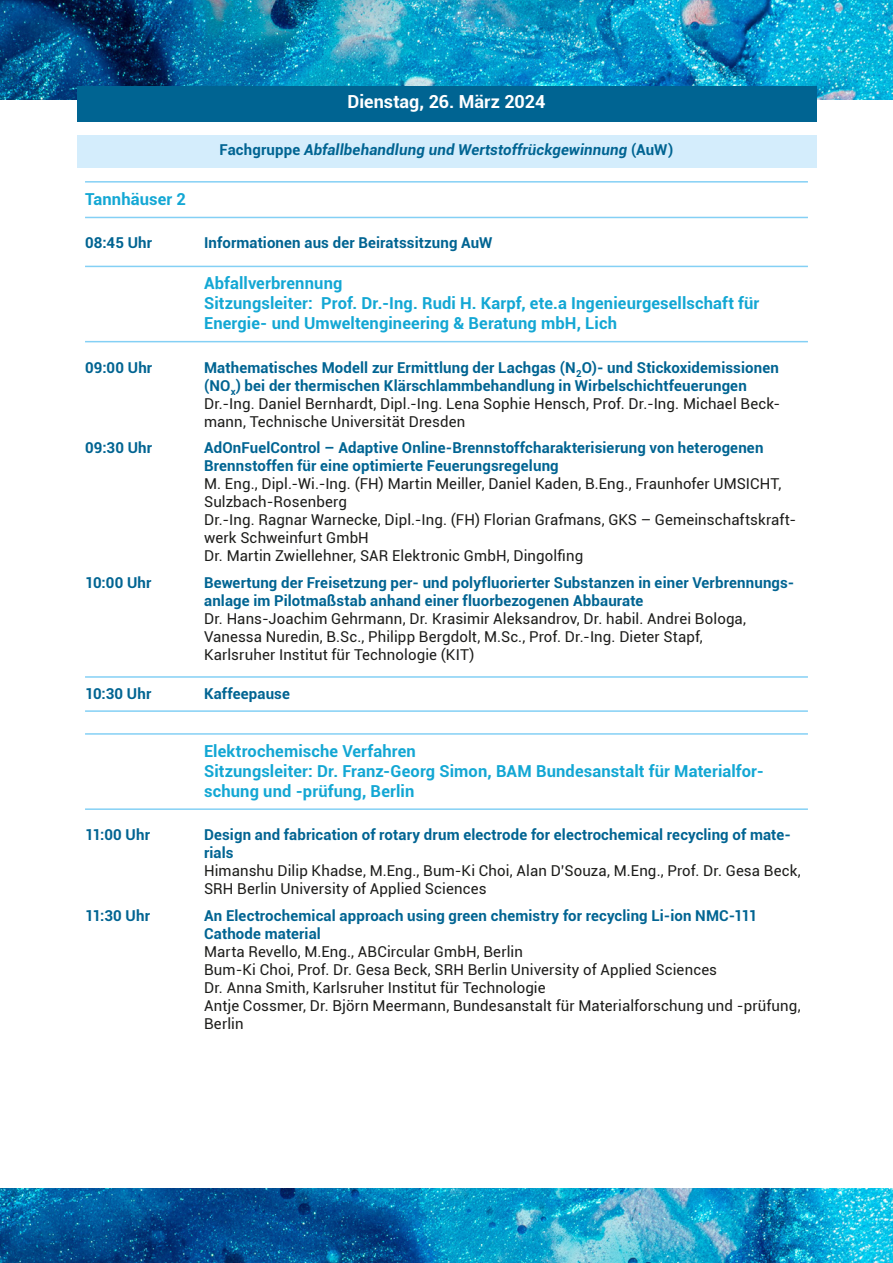
<style>
.page{position:relative;width:893px;height:1263px;background:#fff}
.page>*{position:absolute;margin:0;border:0;box-sizing:border-box;transform-origin:0 0}
.t1{font:700 18px "Roboto";color:#fff}
.t2{font:700 16.5px/19.8px "Roboto";letter-spacing:.005em;color:#13a7d4}
.t3{font:700 15px/18px "Roboto";letter-spacing:.01em;color:#006492}
.t4{font:15px/18px "Roboto";letter-spacing:.01em;color:#1d1d1b}
.t5{font:italic 700 15px "Roboto";letter-spacing:.01em;color:#006492}
.s1{font-style:normal}
.s2{font-weight:400;color:#1d1d1b}
</style>
<div class="page">
<img style="left:0;top:0;width:893px;height:100px">
<img style="left:0;top:1188px;width:893px;height:75px">
<div style="left:77px;top:86px;width:739px;height:35px;background:#006492"></div>
<div style="left:77px;top:135px;width:739px;height:33px;background:#d4edfc"></div>
<hr style="left:85px;top:217px;width:723px;height:1px;background:#84d0f5">
<hr style="left:85px;top:181px;width:723px;height:2px;background:#84d0f5">
<hr style="left:85px;top:341px;width:723px;height:1px;background:#84d0f5">
<hr style="left:85px;top:266px;width:723px;height:1px;background:#84d0f5">
<hr style="left:85px;top:710px;width:723px;height:2px;background:#84d0f5">
<hr style="left:85px;top:676px;width:723px;height:2px;background:#84d0f5">
<hr style="left:85px;top:808px;width:723px;height:2px;background:#84d0f5">
<hr style="left:85px;top:733px;width:723px;height:2px;background:#84d0f5">
<p class="t1" style="left:348px;top:89px;width:199px">Dienstag, 26. März 2024</p>
<p class="t5" style="left:220px;top:139px;width:455px"><span class="s1">Fachgruppe</span> Abfallbehandlung und Wertstoffrückgewinnung <span class="s1">(AuW)</span></p>
<p class="t2" style="left:85px;top:188px;width:103px">Tannhäuser 2</p>
<p class="t3" style="left:85px;top:233px;width:69px">08:45 Uhr</p>
<p class="t3" style="left:204px;top:233px;width:290px">Informationen aus der Beiratssitzung AuW</p>
<p class="t2" style="left:204px;top:273px;width:557px">Abfallverbrennung<br>Sitzungsleiter: Prof. Dr.-Ing. Rudi H. Karpf, ete.a Ingenieurgesellschaft für<br>Energie- und Umweltengineering &amp; Beratung mbH, Lich</p>
<p class="t3" style="left:85px;top:358px;width:69px">09:00 Uhr</p>
<p class="t3" style="left:204px;top:358px;width:578px">Mathematisches Modell zur Ermittlung der Lachgas (N<sub>2</sub>O)- und Stickoxidemissionen (NO<sub>x</sub>) bei der thermischen Klärschlammbehandlung in Wirbelschichtfeuerungen <span class="s2">Dr.-Ing. Daniel Bernhardt, Dipl.-Ing. Lena Sophie Hensch, Prof. Dr.-Ing. Michael Beck&shy;mann, Technische Universität Dresden</span></p>
<p class="t3" style="left:85px;top:438px;width:69px">09:30 Uhr</p>
<p class="t3" style="left:204px;top:438px;width:561px">AdOnFuelControl – Adaptive Online-Brennstoffcharakterisierung von heterogenen<br>Brennstoffen für eine optimierte Feuerungsregelung</p>
<p class="t4" style="left:204px;top:474px;width:594px">M. Eng., Dipl.-Wi.-Ing. (FH) Martin Meiller, Daniel Kaden, B.Eng., Fraunhofer UMSICHT, Sulzbach-Rosenberg<br>Dr.-Ing. Ragnar Warnecke, Dipl.-Ing. (FH) Florian Grafmans, GKS – Gemeinschaftskraft&shy;werk Schweinfurt GmbH<br>Dr. Martin Zwiellehner, SAR Elektronic GmbH, Dingolfing</p>
<p class="t3" style="left:85px;top:573px;width:68px">10:00 Uhr</p>
<p class="t3" style="left:204px;top:573px;width:590px">Bewertung der Freisetzung per- und polyfluorierter Substanzen in einer Verbrennungs&shy;anlage im Pilotmaßstab anhand einer fluorbezogenen Abbaurate</p>
<p class="t4" style="left:204px;top:609px;width:544px">Dr. Hans-Joachim Gehrmann, Dr. Krasimir Aleksandrov, Dr. habil. Andrei Bologa,<br>Vanessa Nuredin, B.Sc., Philipp Bergdolt, M.Sc., Prof. Dr.-Ing. Dieter Stapf,<br>Karlsruher Institut für Technologie (KIT)</p>
<p class="t3" style="left:85px;top:684px;width:68px">10:30 Uhr</p>
<p class="t3" style="left:204px;top:684px;width:87px">Kaffeepause</p>
<p class="t2" style="left:204px;top:740px;width:561px">Elektrochemische Verfahren<br>Sitzungsleiter: Dr. Franz-Georg Simon, BAM Bundesanstalt für Materialfor&shy;schung und -prüfung, Berlin</p>
<p class="t3" style="left:85px;top:825px;width:66px">11:00 Uhr</p>
<p class="t3" style="left:204px;top:825px;width:588px">Design and fabrication of rotary drum electrode for electrochemical recycling of mate&shy;rials</p>
<p class="t4" style="left:204px;top:861px;width:598px">Himanshu Dilip Khadse, M.Eng., Bum-Ki Choi, Alan D’Souza, M.Eng., Prof. Dr. Gesa Beck,<br>SRH Berlin University of Applied Sciences</p>
<p class="t3" style="left:85px;top:906px;width:66px">11:30 Uhr</p>
<p class="t3" style="left:204px;top:906px;width:555px">An Electrochemical approach using green chemistry for recycling Li-ion NMC-111<br>Cathode material</p>
<p class="t4" style="left:204px;top:942px;width:598px">Marta Revello, M.Eng., ABCircular GmbH, Berlin<br>Bum-Ki Choi, Prof. Dr. Gesa Beck, SRH Berlin University of Applied Sciences<br>Dr. Anna Smith, Karlsruher Institut für Technologie<br>Antje Cossmer, Dr. Björn Meermann, Bundesanstalt für Materialforschung und -prüfung, Berlin</p>
</div>
